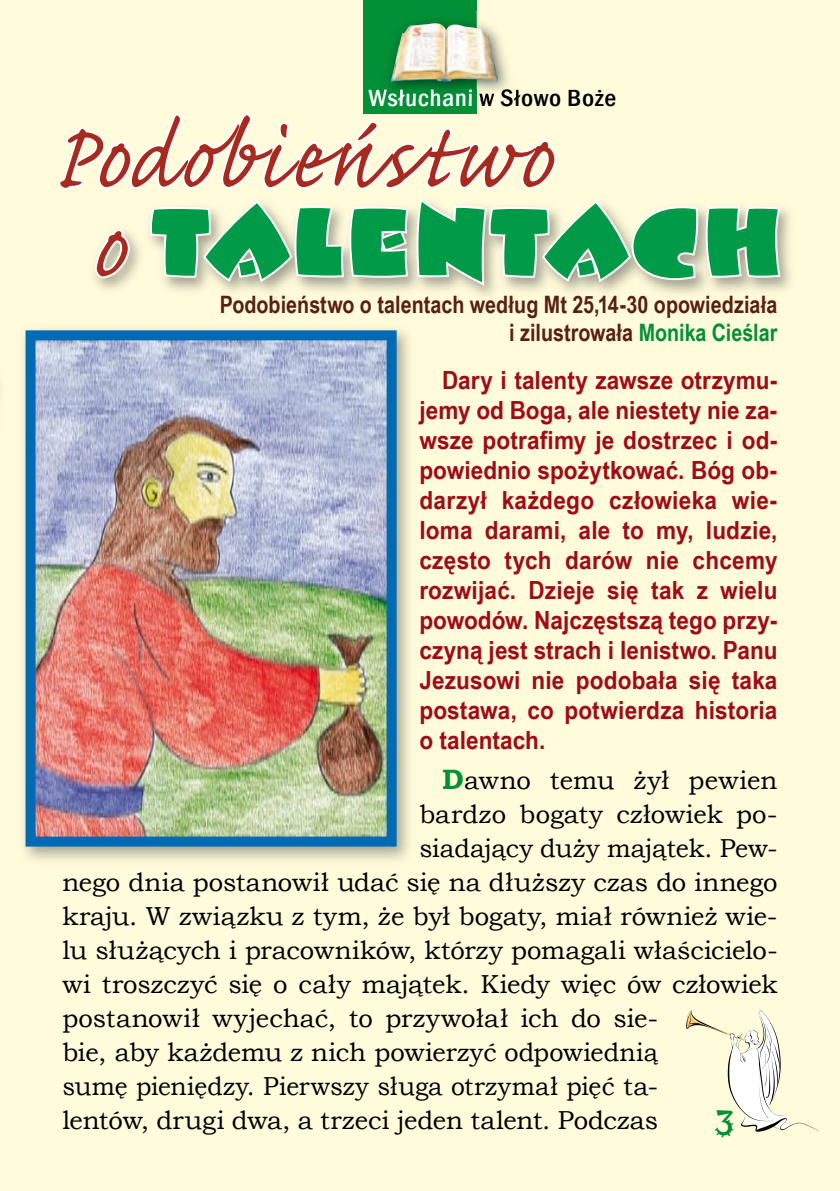
<style>
.page{position:relative;width:840px;height:1191px;background:#fff}
.page>*{position:absolute;margin:0;border:0;box-sizing:border-box;transform-origin:0 0}
.t1{font:117.2px "Caflisch Script Pro";letter-spacing:.035em;color:#a82a1e;scale:.94 1}
.t2{font:100.8px "Beesknees Itc PEE";letter-spacing:.055em;color:#009a48;scale:1.12 1}
.t3{font:30px "Jokerman";color:#009036}
.t4{font:26px "Bookman Old Style";color:#000}
.t5{font:26px "Bookman Old Style";color:#000;scale:.95 1}
.t6{font:700 25px/30px "Arial Narrow";letter-spacing:.005em;color:#9f0c16;text-align:justify;scale:1.1 1}
.t7{font:700 24px/28px "Arial Narrow";color:#591f10;text-align:right}
.t8{font:500 condensed 24px "Franklin Gothic";letter-spacing:.02em;color:#000;scale:1.1 1}
.s1{color:#fff}
.s2{font-family:"Caflisch Script Pro";font-size:117.2px;color:#a82a1e}
.s3{color:#009036}
.s4{font-weight:700;font-size:28px;color:#009036}
</style>
<div class="page">
<div style="left:0;top:0;width:839px;height:1191px;background:#fffbdb"></div>
<svg style="left:686px;top:1009px;width:131px;height:122px"></svg>
<div style="left:363px;top:0;width:113px;height:113px;background:#009036"></div>
<img style="left:384px;top:11px;width:124px;height:88px">
<img style="left:380px;top:90px;width:91px;height:9px">
<img style="left:476px;top:89px;width:39px;height:10px">
<svg style="left:473px;top:89px;width:3px;height:10px"></svg>
<img style="left:391px;top:23px;width:107px;height:59px">
<svg style="left:58px;top:110px;width:724px;height:179px"></svg>
<img style="left:24px;top:329px;width:385px;height:531px">
<img style="left:26px;top:330px;width:370px;height:516px">
<p class="t8" style="left:368px;top:82px;width:226px"><span class="s1">Wsłuchani</span> w Słowo Boże</p>
<h1 class="t1" style="left:52px;top:97px;width:534px">Podobieństwo</h1>
<h2 class="t2" style="left:91px;top:181px;width:616px"><span class="s2">o</span> TALENTACH</h2>
<p class="t7" style="left:219px;top:289px;width:559px">Podobieństwo o talentach według Mt 25,14-30 opowiedziała i zilustrowała <span class="s3">Monika Cieślar</span></p>
<p class="t6" style="left:419px;top:364px;width:327px;text-indent:23px">Dary i talenty zawsze otrzymu&shy;jemy od Boga, ale niestety nie za&shy;wsze potrafimy je dostrzec i od&shy;powiednio spożytkować. Bóg ob&shy;darzył każdego człowieka wie&shy;loma darami, ale to my, ludzie, często tych darów nie chcemy rozwijać. Dzieje się tak z wielu powodów. Najczęstszą tego przy&shy;czyną jest strach i lenistwo. Panu Jezusowi nie podobała się taka postawa, co potwierdza historia o talentach.</p>
<p class="t4" style="left:442px;top:763px;width:337px"><span class="s4">D</span>awno temu żył pewien</p>
<p class="t4" style="left:419px;top:797px;width:359px">bardzo bogaty człowiek po-</p>
<p class="t4" style="left:419px;top:831px;width:359px">siadający duży majątek. Pew-</p>
<p class="t4" style="left:62px;top:865px;width:716px">nego dnia postanowił udać się na dłuższy czas do innego</p>
<p class="t4" style="left:62px;top:899px;width:716px">kraju. W związku z tym, że był bogaty, miał również wie-</p>
<p class="t4" style="left:62px;top:933px;width:716px">lu służących i pracowników, którzy pomagali właścicielo-</p>
<p class="t4" style="left:62px;top:967px;width:716px">wi troszczyć się o cały majątek. Kiedy więc ów człowiek</p>
<p class="t4" style="left:62px;top:1001px;width:597px">po stanowił wyjechać, to przywołał ich do sie-</p>
<p class="t4" style="left:62px;top:1035px;width:597px">bie, aby każdemu z nich powierzyć odpowiednią</p>
<p class="t5" style="left:62px;top:1069px;width:628px">sumę pieniędzy. Pierwszy słu ga otrzymał pięć ta-</p>
<p class="t4" style="left:62px;top:1103px;width:597px">lentów, drugi dwa, a trzeci jeden talent. Podczas</p>
<p class="t3" style="left:714px;top:1101px;width:22px">3</p>
</div>
